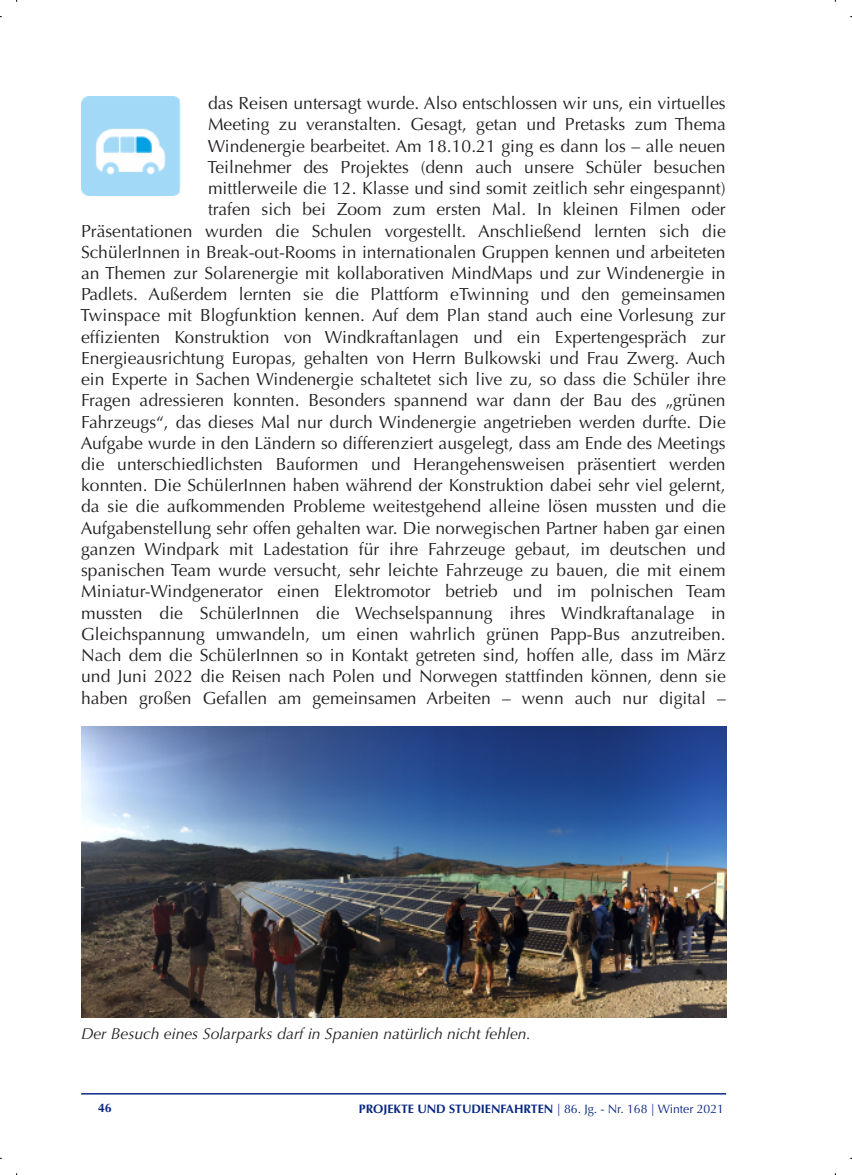
<style>
.page{position:relative;width:852px;height:1175px;background:#fff}
.page>*{position:absolute;margin:0;border:0;box-sizing:border-box;transform-origin:0 0}
.t1{font:17.5px/21.2px "Optima";color:#231f20;text-align:right}
.t2{font:italic 15.75px "Optima";color:#231f20}
.t3{font:700 12.25px "Optima";color:#092781}
.s1{font-weight:400}
</style>
<div class="page">
<hr style="left:81px;top:1092px;width:645px;height:2px;background:#092781">
<img style="left:81px;top:96px;width:99px;height:99px">
<img style="left:81px;top:726px;width:645px;height:290px">
<p class="t1" style="left:81px;top:93px;width:647px">das Reisen untersagt wurde. Also entschlossen wir uns, ein virtuelles<br>Meeting zu veranstalten. Gesagt, getan und Pretasks zum Thema<br>Windenergie bearbeitet. Am 18.10.21 ging es dann los – alle neuen<br>Teilnehmer des Projektes (denn auch unsere Schüler besuchen<br>mittlerweile die 12. Klasse und sind somit zeitlich sehr eingespannt)<br>trafen sich bei Zoom zum ersten Mal. In kleinen Filmen oder<br>Präsentationen wurden die Schulen vorgestellt. Anschließend lernten sich die SchülerInnen in Break-out-Rooms in internationalen Gruppen kennen und arbeiteten an Themen zur Solarenergie mit kollaborativen MindMaps und zur Windenergie in Padlets. Außerdem lernten sie die Plattform eTwinning und den gemeinsamen Twinspace mit Blogfunktion kennen. Auf dem Plan stand auch eine Vorlesung zur effizienten Konstruktion von Windkraftanlagen und ein Expertengespräch zur Energieausrichtung Europas, gehalten von Herrn Bulkowski und Frau Zwerg. Auch ein Experte in Sachen Windenergie schaltetet sich live zu, so dass die Schüler ihre Fragen adressieren konnten. Besonders spannend war dann der Bau des „grünen Fahrzeugs“, das dieses Mal nur durch Windenergie angetrieben werden durfte. Die Aufgabe wurde in den Ländern so differenziert ausgelegt, dass am Ende des Meetings die unterschiedlichsten Bauformen und Herangehensweisen präsentiert werden konnten. Die SchülerInnen haben während der Konstruktion dabei sehr viel gelernt, da sie die aufkommenden Probleme weitestgehend alleine lösen mussten und die Aufgabenstellung sehr offen gehalten war. Die norwegischen Partner haben gar einen ganzen Windpark mit Ladestation für ihre Fahrzeuge gebaut, im deutschen und spanischen Team wurde versucht, sehr leichte Fahrzeuge zu bauen, die mit einem Miniatur-Windgenerator einen Elektromotor betrieb und im polnischen Team mussten die SchülerInnen die Wechselspannung ihres Windkraftanalage in Gleichspannung umwandeln, um einen wahrlich grünen Papp-Bus anzutreiben.<br>Nach dem die SchülerInnen so in Kontakt getreten sind, hoffen alle, dass im März und Juni 2022 die Reisen nach Polen und Norwegen stattfinden können, denn sie haben großen Gefallen am gemeinsamen Arbeiten – wenn auch nur digital –</p>
<p class="t2" style="left:81px;top:1024px;width:451px">Der Besuch eines Solarparks darf in Spanien natürlich nicht fehlen.</p>
<p class="t3" style="left:98px;top:1100px;width:15px">46</p>
<p class="t3" style="left:359px;top:1101px;width:367px">PROJEKTE UND STUDIENFAHRTEN <span class="s1">| 86. Jg. - Nr. 168 | Winter 2021</span></p>
</div>
